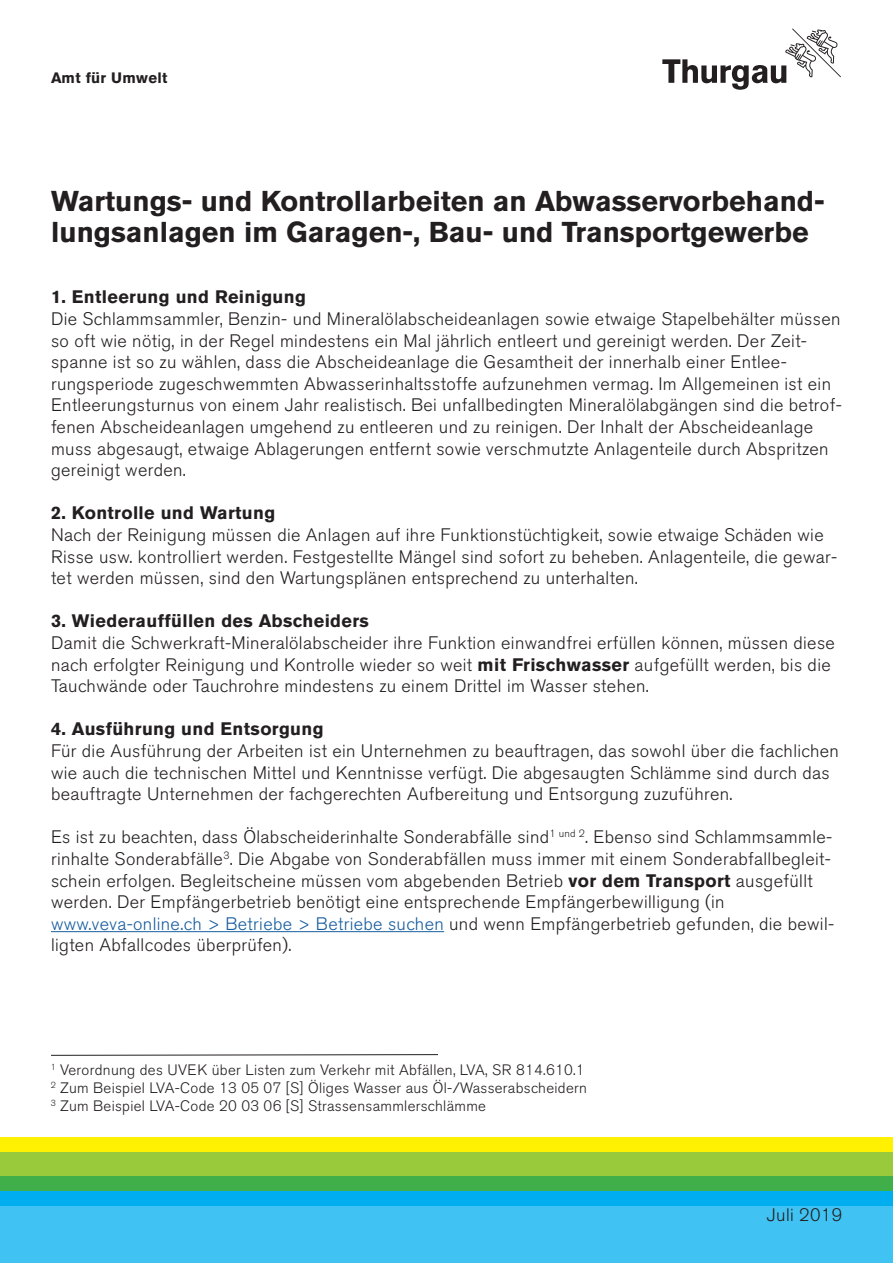
<style>
.page{position:relative;width:893px;height:1263px;background:#fff}
.page>*{position:absolute;margin:0;border:0;box-sizing:border-box;transform-origin:0 0}
.t1{font:700 28.5px/31.5px "Akzidenz Grotesk BQ";color:#231f20}
.t2{font:300 18px/21.6px "Akzidenz Grotesk BQ";letter-spacing:.02em;color:#231f20}
.t3{font:700 18px "Akzidenz Grotesk BQ";letter-spacing:.02em;color:#231f20}
.t4{font:300 15px/18px "Akzidenz Grotesk BQ";letter-spacing:.02em;color:#231f20}
.t5{font:700 15px "Akzidenz Grotesk BQ";letter-spacing:.02em;color:#231f20}
.s1{font-weight:700}
.s2{color:#175d9e}
</style>
<div class="page">
<div style="left:0;top:1205px;width:893px;height:58px;background:#40c2f3"></div>
<div style="left:0;top:1137px;width:893px;height:15px;background:#fff101"></div>
<div style="left:0;top:1176px;width:893px;height:14px;background:#40ae49"></div>
<div style="left:0;top:1152px;width:893px;height:24px;background:#99ca3b"></div>
<div style="left:0;top:1190px;width:893px;height:15px;background:#00aeef"></div>
<svg style="left:662px;top:29px;width:179px;height:61px"></svg>
<hr style="left:51px;top:931px;width:393px;height:1px;background:#175d9e">
<svg style="left:51px;top:1054px;width:387px;height:2px"></svg>
<p class="t5" style="left:51px;top:69px;width:118px">Amt für Umwelt</p>
<h1 class="t1" style="left:51px;top:185px;width:775px">Wartungs- und Kontrollarbeiten an Abwasservorbehand&shy;lungsanlagen im Garagen-, Bau- und Transportgewerbe</h1>
<p class="t3" style="left:51px;top:287px;width:256px">1. Entleerung und Reinigung</p>
<p class="t2" style="left:51px;top:308px;width:792px">Die Schlammsammler, Benzin- und Mineralölabscheideanlagen sowie etwaige Stapelbehälter müssen so oft wie nötig, in der Regel mindestens ein Mal jährlich entleert und gereinigt werden. Der Zeit&shy;spanne ist so zu wählen, dass die Abscheideanlage die Gesamtheit der innerhalb einer Entlee&shy;rungsperiode zugeschwemmten Abwasserinhaltsstoffe aufzunehmen vermag. Im Allgemeinen ist ein Entleerungsturnus von einem Jahr realistisch. Bei unfallbedingten Mineralölabgängen sind die betrof&shy;fenen Abscheideanlagen umgehend zu entleeren und zu reinigen. Der Inhalt der Abscheideanlage muss abgesaugt, etwaige Ablagerungen entfernt sowie verschmutzte Anlagenteile durch Abspritzen gereinigt werden.</p>
<p class="t3" style="left:51px;top:503px;width:226px">2. Kontrolle und Wartung</p>
<p class="t2" style="left:51px;top:524px;width:788px">Nach der Reinigung müssen die Anlagen auf ihre Funktionstüchtigkeit, sowie etwaige Schäden wie<br>Risse usw. kontrolliert werden. Festgestellte Mängel sind sofort zu beheben. Anlagenteile, die gewar&shy;tet werden müssen, sind den Wartungsplänen entsprechend zu unterhalten.</p>
<p class="t3" style="left:51px;top:611px;width:319px">3. Wiederauffüllen des Abscheiders</p>
<p class="t2" style="left:51px;top:632px;width:785px">Damit die Schwerkraft-Mineralölabscheider ihre Funktion einwandfrei erfüllen können, müssen diese nach erfolgter Reinigung und Kontrolle wieder so weit <span class="s1">mit Frischwasser</span> aufgefüllt werden, bis die<br>Tauchwände oder Tauchrohre mindestens zu einem Drittel im Wasser stehen.</p>
<p class="t3" style="left:51px;top:719px;width:274px">4. Ausführung und Entsorgung</p>
<p class="t2" style="left:51px;top:740px;width:789px">Für die Ausführung der Arbeiten ist ein Unternehmen zu beauftragen, das sowohl über die fachlichen wie auch die technischen Mittel und Kenntnisse verfügt. Die abgesaugten Schlämme sind durch das beauftragte Unternehmen der fachgerechten Aufbereitung und Entsorgung zuzuführen.</p>
<p class="t2" style="left:51px;top:827px;width:785px">Es ist zu beachten, dass Ölabscheiderinhalte Sonderabfälle sind<sup>1</sup> <sup>und</sup> <sup>2</sup>. Ebenso sind Schlammsammle&shy;rinhalte Sonderabfälle<sup>3</sup>. Die Abgabe von Sonderabfällen muss immer mit einem Sonderabfallbegleit&shy;schein erfolgen. Begleitscheine müssen vom abgebenden Betrieb <span class="s1">vor dem Transport</span> ausgefüllt werden. Der Empfängerbetrieb benötigt eine entsprechende Empfängerbewilligung (in <span class="s2">www.veva-online.ch &gt; Betriebe &gt; Betriebe suchen</span> und wenn Empfängerbetrieb gefunden, die bewil&shy;ligten Abfallcodes überprüfen).</p>
<p class="t4" style="left:51px;top:1061px;width:538px"><sup>1</sup> Verordnung des UVEK über Listen zum Verkehr mit Abfällen, LVA, SR 814.610.1<br><sup>2</sup> Zum Beispiel LVA-Code 13 05 07 [S] Öliges Wasser aus Öl-/Wasserabscheidern<br><sup>3</sup> Zum Beispiel LVA-Code 20 03 06 [S] Strassensammlerschlämme</p>
<p class="t2" style="left:767px;top:1204px;width:77px">Juli 2019</p>
</div>
